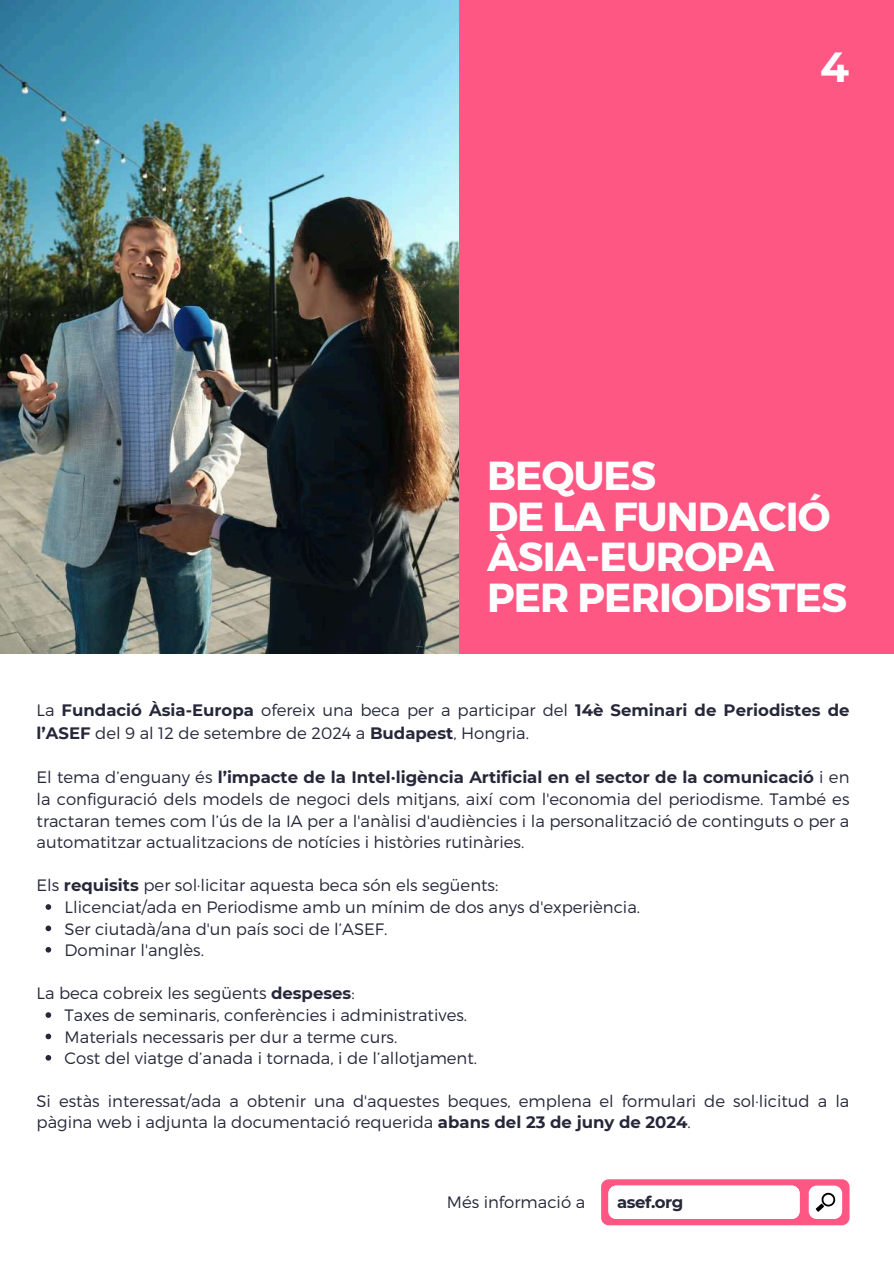
<style>
.page{position:relative;width:894px;height:1264px;background:#fff}
.page>*{position:absolute;margin:0;border:0;box-sizing:border-box;transform-origin:0 0}
.t1{font:700 42px "Montserrat";color:#fff}
.t2{font:700 40.5px/40.5px "Montserrat";letter-spacing:-.02em;color:#fdfdfd}
.t3{font:300 16.5px/21.8px "Montserrat";color:#26283a}
.t4{font:700 16.5px "Montserrat";letter-spacing:-.03em;color:#26283a}
.s1{font-weight:700}
</style>
<div class="page">
<img style="left:0;top:0;width:459px;height:653px">
<div style="left:459px;top:0;width:434px;height:653px;background:#ff5784"></div>
<svg style="left:601px;top:1179px;width:248px;height:46px"></svg>
<div style="left:608px;top:1185px;width:191px;height:33px;background:#fff;border-radius:8px"></div>
<svg style="left:46px;top:904px;width:5px;height:5px"></svg>
<svg style="left:46px;top:925px;width:5px;height:6px"></svg>
<svg style="left:46px;top:947px;width:5px;height:5px"></svg>
<svg style="left:46px;top:1012px;width:5px;height:5px"></svg>
<svg style="left:46px;top:1033px;width:5px;height:6px"></svg>
<svg style="left:46px;top:1055px;width:5px;height:5px"></svg>
<h1 class="t1" style="left:819px;top:42px;width:30px">4</h1>
<h2 class="t2" style="left:487px;top:453px;width:362px">BEQUES<br>DE LA FUNDACIÓ<br>ÀSIA-EUROPA<br>PER PERIODISTES</h2>
<p class="t3" style="left:37px;top:698px;width:814px;line-height:22.5px">La <span class="s1">Fundació Àsia-Europa</span> ofereix una beca per a participar del <span class="s1">14è Seminari de Periodistes de l’ASEF</span> del 9 al 12 de setembre de 2024 a <span class="s1">Budapest</span>, Hongria.</p>
<p class="t3" style="left:37px;top:765px;width:814px;text-align:justify">El tema d’enguany és <span class="s1">l’impacte de la Intel·ligència Artificial en el sector de la comunicació</span> i en la configuració dels models de negoci dels mitjans, així com l'economia del periodisme. També es tractaran temes com l’ús de la IA per a l'anàlisi d'audiències i la personalització de continguts o per a automatitzar actualitzacions de notícies i històries rutinàries.</p>
<p class="t3" style="left:65px;top:873px;width:577px;text-indent:-28px">Els <span class="s1">requisits</span> per sol·licitar aquesta beca són els següents:<br>Llicenciat/ada en Periodisme amb un mínim de dos anys d'experiència.<br>Ser ciutadà/ana d'un país soci de l’ASEF.<br>Dominar l'anglès.</p>
<p class="t3" style="left:65px;top:981px;width:414px;text-indent:-28px">La beca cobreix les següents <span class="s1">despeses</span>:<br>Taxes de seminaris, conferències i administratives.<br>Materials necessaris per dur a terme curs.<br>Cost del viatge d’anada i tornada, i de l’allotjament.</p>
<p class="t3" style="left:37px;top:1089px;width:814px;line-height:21.3px">Si estàs interessat/ada a obtenir una d'aquestes beques, emplena el formulari de sol·licitud a la pàgina web i adjunta la documentació requerida <span class="s1">abans del 23 de juny de 2024</span>.</p>
<p class="t3" style="left:446px;top:1190px;width:140px">Més informació a</p>
<p class="t4" style="left:617px;top:1192px;width:68px">asef.org</p>
</div>
